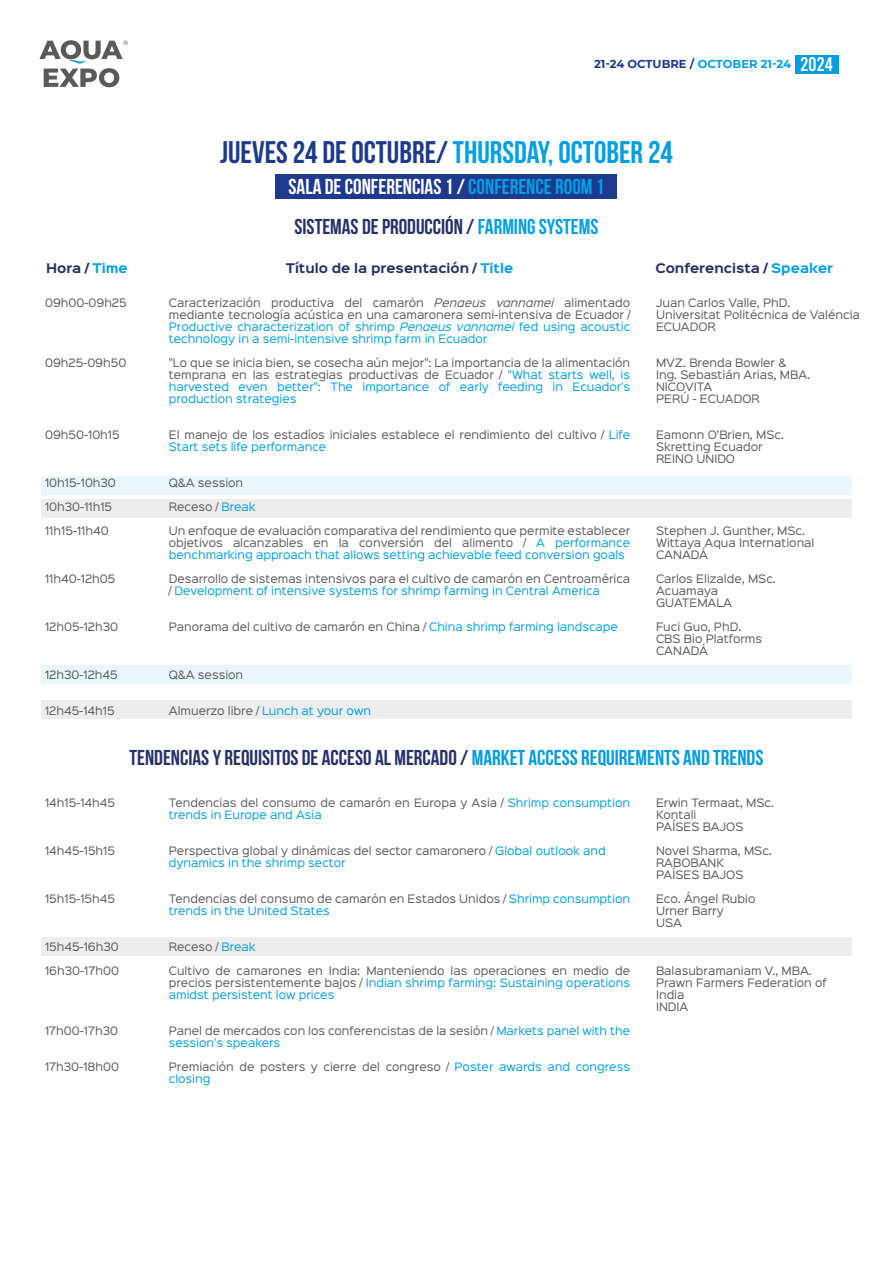
<style>
.page{position:relative;width:893px;height:1263px;background:#fff}
.page>*{position:absolute;margin:0;border:0;box-sizing:border-box;transform-origin:0 0}
.t1{font:31.2px "Bebas Neue";color:#1e3a8c}
.t2{font:21.6px "Bebas Neue";color:#fff}
.t3{font:21.45px "Bebas Neue";color:#273168}
.t4{font:700 12px "Sinkin Sans 700";color:#273168}
.t5{font:100 11.55px "Montserrat";color:#1e3a8c}
.t6{font:10.5px/12px "Sinkin Sans 400";color:#5a5a58}
.s1{color:#009fe3}
.s2{font-family:"Bebas";font-weight:400;font-size:19.8px;color:#fff}
.s3{font-style:italic}
.s4{font-style:italic;color:#009fe3}
.s5{color:#009cdf}
</style>
<div class="page">
<div style="left:41px;top:476px;width:811px;height:18px;background:#eaf6fe"></div>
<div style="left:41px;top:666px;width:811px;height:18px;background:#eaf6fe"></div>
<div style="left:41px;top:499px;width:811px;height:18px;background:#ededed"></div>
<div style="left:41px;top:700px;width:811px;height:19px;background:#ededed"></div>
<div style="left:41px;top:937px;width:811px;height:19px;background:#ededed"></div>
<svg style="left:39px;top:40px;width:89px;height:47px"></svg>
<div style="left:795px;top:55px;width:43px;height:19px;background:#009ddf"></div>
<div style="left:276px;top:174px;width:341px;height:25px;background:#1e3a8c"></div>
<p class="t5" style="left:594px;top:56px;width:240px">21-24 OCTUBRE / <span class="s1">OCTOBER 21-24</span> <span class="s2">2024</span></p>
<h1 class="t1" style="left:220px;top:135px;width:454px">JUEVES 24 DE OCTUBRE/ <span class="s1">THURSDAY, OCTOBER 24</span></h1>
<h2 class="t2" style="left:288px;top:175px;width:317px">SALA DE CONFERENCIAS 1 / <span class="s1">CONFERENCE ROOM 1</span></h2>
<h3 class="t3" style="left:295px;top:215px;width:305px">SISTEMAS DE PRODUCCIÓN / <span class="s1">FARMING SYSTEMS</span></h3>
<p class="t4" style="left:46px;top:261px;width:83px">Hora / <span class="s1">Time</span></p>
<p class="t4" style="left:286px;top:262px;width:229px">Título de la presentación / <span class="s1">Title</span></p>
<p class="t4" style="left:655px;top:262px;width:179px">Conferencista / <span class="s1">Speaker</span></p>
<p class="t6" style="left:45px;top:296px;width:83px">09h00-09h25</p>
<p class="t6" style="left:169px;top:296px;width:463px;text-align:justify">Caracterización productiva del camarón <span class="s3">Penaeus vannamei</span> alimentado mediante tecnología acústica en una camaronera semi-intensiva de Ecuador / <span class="s1">Productive characterization of shrimp</span> <span class="s4">Penaeus vannamei</span> <span class="s1">fed using acoustic technology in a semi-intensive shrimp farm in Ecuador</span></p>
<p class="t6" style="left:169px;top:356px;width:463px;text-align:justify">"Lo que se inicia bien, se cosecha aún mejor": La importancia de la alimentación temprana en las estrategias productivas de Ecuador / <span class="s1">"What starts well, is harvested even better": The importance of early feeding in Ecuador's production strategies</span></p>
<p class="t6" style="left:169px;top:428px;width:463px">El manejo de los estadíos iniciales establece el rendimiento del cultivo / <span class="s1">Life<br>Start sets life performance</span></p>
<p class="t6" style="left:169px;top:476px;width:76px">Q&amp;A session</p>
<p class="t6" style="left:169px;top:500px;width:88px">Receso / <span class="s1">Break</span></p>
<p class="t6" style="left:169px;top:524px;width:463px;text-align:justify">Un enfoque de evaluación comparativa del rendimiento que permite establecer objetivos alcanzables en la conversión del alimento / <span class="s1">A performance benchmarking approach that allows setting achievable feed conversion goals</span></p>
<p class="t6" style="left:169px;top:572px;width:463px">Desarrollo de sistemas intensivos para el cultivo de camarón en Centroamérica / <span class="s1">Development of intensive systems for shrimp farming in Central America</span></p>
<p class="t6" style="left:169px;top:620px;width:451px">Panorama del cultivo de camarón en China / <span class="s1">China shrimp farming landscape</span></p>
<p class="t6" style="left:169px;top:668px;width:76px">Q&amp;A session</p>
<p class="t6" style="left:169px;top:704px;width:204px">Almuerzo libre / <span class="s1">Lunch at your own</span></p>
<p class="t6" style="left:656px;top:296px;width:205px">Juan Carlos Valle, PhD.<br>Universitat Politécnica de Valéncia<br>ECUADOR</p>
<p class="t6" style="left:656px;top:356px;width:156px">MVZ. Brenda Bowler &amp;<br>Ing. Sebastián Arias, MBA.<br>NICOVITA<br>PERÚ - ECUADOR</p>
<p class="t6" style="left:656px;top:428px;width:129px">Eamonn O’Brien, MSc.<br>Skretting Ecuador<br>REINO UNIDO</p>
<p class="t6" style="left:45px;top:356px;width:83px">09h25-09h50</p>
<p class="t6" style="left:45px;top:428px;width:76px">09h50-10h15</p>
<p class="t6" style="left:45px;top:476px;width:72px">10h15-10h30</p>
<p class="t6" style="left:45px;top:500px;width:69px">10h30-11h15</p>
<p class="t6" style="left:45px;top:524px;width:65px">11h15-11h40</p>
<p class="t6" style="left:45px;top:572px;width:72px">11h40-12h05</p>
<p class="t6" style="left:45px;top:620px;width:74px">12h05-12h30</p>
<p class="t6" style="left:45px;top:668px;width:74px">12h30-12h45</p>
<p class="t6" style="left:45px;top:704px;width:71px">12h45-14h15</p>
<p class="t6" style="left:656px;top:524px;width:160px">Stephen J. Gunther, MSc.<br>Wittaya Aqua International<br>CANADÁ</p>
<p class="t6" style="left:656px;top:572px;width:121px">Carlos Elizalde, MSc.<br>Acuamaya<br>GUATEMALA</p>
<p class="t6" style="left:656px;top:620px;width:108px">Fuci Guo, PhD.<br>CBS Bio Platforms<br>CANADÁ</p>
<h3 class="t3" style="left:130px;top:746px;width:635px">TENDENCIAS Y REQUISITOS DE ACCESO AL MERCADO / <span class="s5">MARKET ACCESS REQUIREMENTS AND TRENDS</span></h3>
<p class="t6" style="left:45px;top:796px;width:71px">14h15-14h45</p>
<p class="t6" style="left:45px;top:844px;width:71px">14h45-15h15</p>
<p class="t6" style="left:45px;top:892px;width:71px">15h15-15h45</p>
<p class="t6" style="left:45px;top:940px;width:75px">15h45-16h30</p>
<p class="t6" style="left:45px;top:964px;width:75px">16h30-17h00</p>
<p class="t6" style="left:45px;top:1024px;width:74px">17h00-17h30</p>
<p class="t6" style="left:45px;top:1060px;width:75px">17h30-18h00</p>
<p class="t6" style="left:169px;top:796px;width:463px">Tendencias del consumo de camarón en Europa y Asia / <span class="s1">Shrimp consumption trends in Europe and Asia</span></p>
<p class="t6" style="left:169px;top:844px;width:438px">Perspectiva global y dinámicas del sector camaronero / <span class="s1">Global outlook and dynamics in the shrimp sector</span></p>
<p class="t6" style="left:169px;top:892px;width:463px">Tendencias del consumo de camarón en Estados Unidos / <span class="s1">Shrimp consumption trends in the United States</span></p>
<p class="t6" style="left:169px;top:940px;width:88px">Receso / <span class="s1">Break</span></p>
<p class="t6" style="left:169px;top:964px;width:463px;text-align:justify">Cultivo de camarones en India: Manteniendo las operaciones en medio de precios persistentemente bajos / <span class="s1">Indian shrimp farming: Sustaining operations amidst persistent low prices</span></p>
<p class="t6" style="left:169px;top:1024px;width:463px">Panel de mercados con los conferencistas de la sesión / <span class="s1">Markets panel with the session's speakers</span></p>
<p class="t6" style="left:169px;top:1060px;width:463px">Premiación de posters y cierre del congreso / <span class="s1">Poster awards and congress closing</span></p>
<p class="t6" style="left:656px;top:796px;width:120px">Erwin Termaat, MSc.<br>Kontali<br>PAÍSES BAJOS</p>
<p class="t6" style="left:656px;top:844px;width:117px">Novel Sharma, MSc.<br>RABOBANK<br>PAÍSES BAJOS</p>
<p class="t6" style="left:656px;top:892px;width:101px">Eco. Ángel Rubio<br>Urner Barry<br>USA</p>
<p class="t6" style="left:656px;top:964px;width:172px">Balasubramaniam V., MBA.<br>Prawn Farmers Federation of<br>India<br>INDIA</p>
</div>
